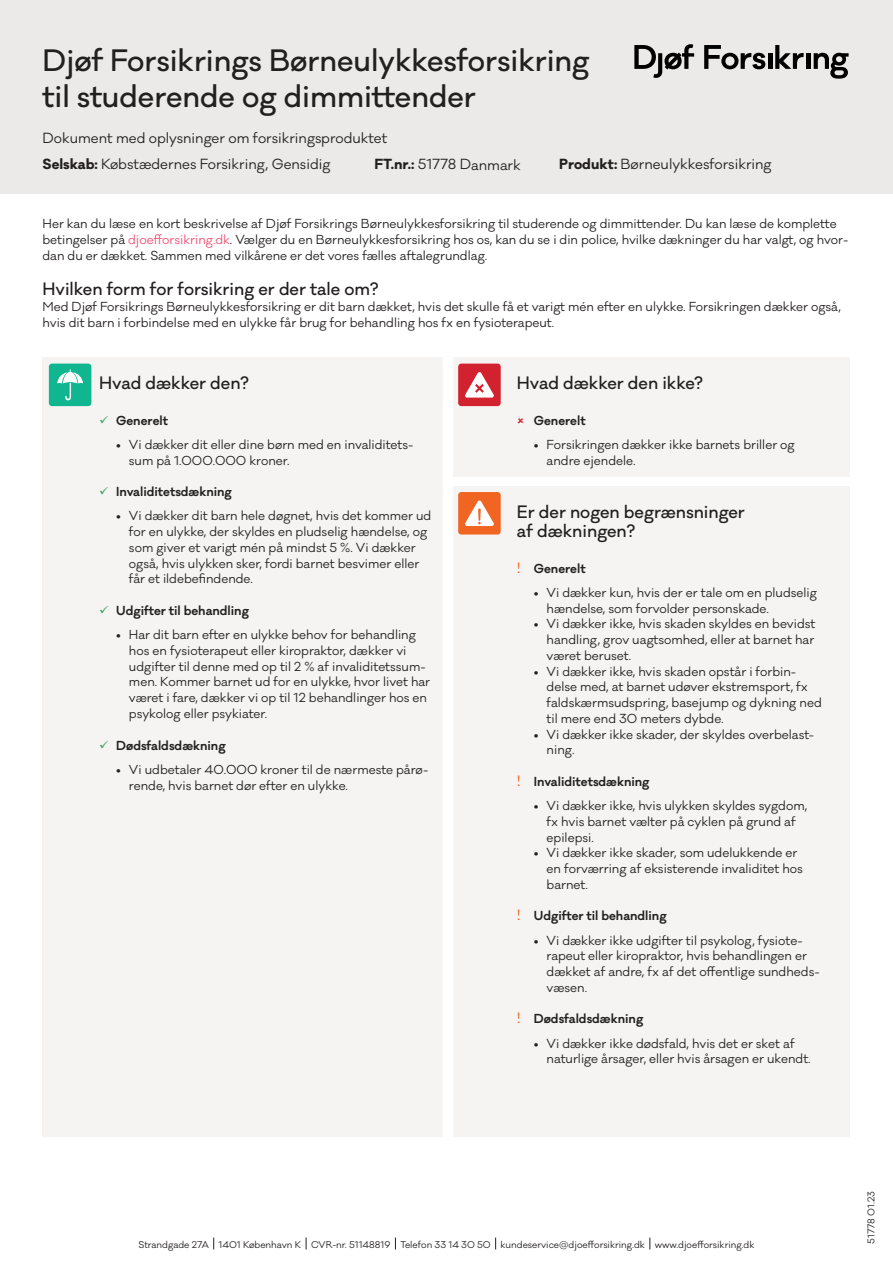
<style>
.page{position:relative;width:893px;height:1263px;background:#fff}
.page>*{position:absolute;margin:0;border:0;box-sizing:border-box;transform-origin:0 0}
.t1{font:500 28.5px/36px "Galano Classic";color:#231f20}
.Mellemrubrik{font:500 16.5px "Galano Classic";color:#231f20}
.t2{font:13.5px "Galano Classic";color:#231f20}
.Brødtekst{font:12px/15.8px "Galano Classic";color:#231f20}
.t3{font:600 12px "Galano Classic";color:#231f20}
.t4{font:9px "Galano Classic";color:#231f20}
.s1{font-weight:700}
.s2{color:#f05174}
.s3{font-family:"Brandon Text";font-weight:400;font-size:15px;color:#ef6622}
</style>
<div class="page">
<div style="left:0;top:0;width:893px;height:193px;background:#eceae8"></div>
<svg style="left:704px;top:45px;width:61px;height:24px"></svg>
<hr style="left:768px;top:53px;width:4px;height:16px;background:#000">
<hr style="left:806px;top:53px;width:4px;height:16px;background:#000">
<svg style="left:814px;top:53px;width:35px;height:26px"></svg>
<svg style="left:775px;top:45px;width:29px;height:24px"></svg>
<svg style="left:634px;top:44px;width:60px;height:34px"></svg>
<svg style="left:213px;top:1237px;width:1px;height:12px"></svg>
<svg style="left:306px;top:1237px;width:1px;height:12px"></svg>
<svg style="left:395px;top:1237px;width:1px;height:12px"></svg>
<svg style="left:495px;top:1237px;width:1px;height:12px"></svg>
<svg style="left:649px;top:1237px;width:1px;height:12px"></svg>
<div style="left:43px;top:357px;width:400px;height:779px;background:#f5f4f3"></div>
<div style="left:453px;top:357px;width:396px;height:119px;background:#f5f4f3"></div>
<div style="left:49px;top:364px;width:42px;height:42px;background:#0fb68f;border-radius:3px"></div>
<svg style="left:57px;top:369px;width:26px;height:31px"></svg>
<div style="left:458px;top:364px;width:43px;height:42px;background:#d2222f;border-radius:3px"></div>
<svg style="left:465px;top:372px;width:29px;height:26px"></svg>
<div style="left:453px;top:486px;width:396px;height:650px;background:#f5f4f3"></div>
<div style="left:458px;top:492px;width:43px;height:42px;background:#f16522;border-radius:3px"></div>
<svg style="left:465px;top:500px;width:29px;height:26px"></svg>
<h1 class="t1" style="left:43px;top:43px;width:548px">Djøf Forsikrings Børneulykkesforsikring til studerende og dimmittender</h1>
<p class="t2" style="left:43px;top:129px;width:346px">Dokument med oplysninger om forsikringsproduktet</p>
<p class="t2" style="left:43px;top:155px;width:289px"><span class="s1">Selskab:</span> Købstædernes Forsikring, Gensidig</p>
<p class="t2" style="left:375px;top:156px;width:148px"><span class="s1">FT.nr.:</span> 51778 Danmark</p>
<p class="t2" style="left:559px;top:155px;width:214px"><span class="s1">Produkt:</span> Børneulykkesforsikring</p>
<p class="Brødtekst" style="left:43px;top:216px;width:807px">Her kan du læse en kort beskrivelse af Djøf Forsikrings Børneulykkesforsikring til studerende og dimmittender. Du kan læse de komplette betingelser på <span class="s2">djoefforsikring.dk</span>. Vælger du en Børneulykkesforsikring hos os, kan du se i din police, hvilke dækninger du har valgt, og hvor&shy;dan du er dækket. Sammen med vilkårene er det vores fælles aftalegrundlag.</p>
<p class="Mellemrubrik" style="left:43px;top:278px;width:338px">Hvilken form for forsikring er der tale om?</p>
<p class="Brødtekst" style="left:43px;top:299px;width:800px">Med Djøf Forsikrings Børneulykkesforsikring er dit barn dækket, hvis det skulle få et varigt mén efter en ulykke. Forsikringen dækker også, hvis dit barn i forbindelse med en ulykke får brug for behandling hos fx en fysioterapeut.</p>
<p class="Mellemrubrik" style="left:99px;top:372px;width:151px">Hvad dækker den?</p>
<p class="t3" style="left:116px;top:412px;width:53px">Generelt</p>
<p class="Brødtekst" style="left:129px;top:437px;width:286px;text-indent:-13px">• Vi dækker dit eller dine børn med en invaliditets&shy;sum på 1.000.000 kroner.</p>
<p class="t3" style="left:116px;top:484px;width:117px">Invaliditetsdækning</p>
<p class="Brødtekst" style="left:129px;top:508px;width:304px;text-indent:-13px">• Vi dækker dit barn hele døgnet, hvis det kommer ud for en ulykke, der skyldes en pludselig hændelse, og som giver et varigt mén på mindst 5 %. Vi dækker også, hvis ulykken sker, fordi barnet besvimer eller får et ildebefindende.</p>
<p class="t3" style="left:116px;top:602px;width:134px">Udgifter til behandling</p>
<p class="Brødtekst" style="left:129px;top:627px;width:303px;text-indent:-13px">• Har dit barn efter en ulykke behov for behandling hos en fysioterapeut eller kiropraktor, dækker vi udgifter til denne med op til 2 % af invaliditetssum&shy;men. Kommer barnet ud for en ulykke, hvor livet har været i fare, dækker vi op til 12 behandlinger hos en psykolog eller psykiater.</p>
<p class="t3" style="left:116px;top:737px;width:111px">Dødsfaldsdækning</p>
<p class="Brødtekst" style="left:129px;top:762px;width:301px;text-indent:-13px">• Vi udbetaler 40.000 kroner til de nærmeste pårø&shy;rende, hvis barnet dør efter en ulykke.</p>
<p class="Mellemrubrik" style="left:517px;top:372px;width:188px">Hvad dækker den ikke?</p>
<p class="t3" style="left:534px;top:412px;width:53px">Generelt</p>
<p class="Brødtekst" style="left:547px;top:437px;width:250px;text-indent:-13px">• Forsikringen dækker ikke barnets briller og andre ejendele.</p>
<p class="Mellemrubrik" style="left:517px;top:501px;width:230px">Er der nogen begrænsninger</p>
<p class="Mellemrubrik" style="left:517px;top:520px;width:120px">af dækningen?</p>
<p class="t3" style="left:517px;top:560px;width:70px"><span class="s3">!</span> Generelt</p>
<p class="Brødtekst" style="left:547px;top:585px;width:272px;text-indent:-13px">• Vi dækker kun, hvis der er tale om en pludselig hændelse, som forvolder personskade.</p>
<p class="Brødtekst" style="left:547px;top:616px;width:270px;text-align:justify;text-indent:-13px">• Vi dækker ikke, hvis skaden skyldes en bevidst handling, grov uagtsomhed, eller at barnet har været beruset.</p>
<p class="Brødtekst" style="left:547px;top:663px;width:277px;text-indent:-13px">• Vi dækker ikke, hvis skaden opstår i forbin&shy;delse med, at barnet udøver ekstremsport, fx faldskærmsudspring, basejump og dykning ned til mere end 30 meters dybde.</p>
<p class="Brødtekst" style="left:547px;top:726px;width:269px;text-indent:-13px">• Vi dækker ikke skader, der skyldes overbelast&shy;ning.</p>
<p class="t3" style="left:517px;top:773px;width:134px"><span class="s3">!</span> Invaliditetsdækning</p>
<p class="Brødtekst" style="left:547px;top:798px;width:262px;text-indent:-13px">• Vi dækker ikke, hvis ulykken skyldes sygdom, fx hvis barnet vælter på cyklen på grund af epilepsi.</p>
<p class="Brødtekst" style="left:547px;top:845px;width:258px;text-indent:-13px">• Vi dækker ikke skader, som udelukkende er en forværring af eksisterende invaliditet hos barnet.</p>
<p class="t3" style="left:517px;top:908px;width:151px"><span class="s3">!</span> Udgifter til behandling</p>
<p class="Brødtekst" style="left:547px;top:932px;width:275px;text-indent:-13px">• Vi dækker ikke udgifter til psykolog, fysiote&shy;rapeut eller kiropraktor, hvis behandlingen er dækket af andre, fx af det offentlige sundheds&shy;væsen.</p>
<p class="t3" style="left:517px;top:1011px;width:128px"><span class="s3">!</span> Dødsfaldsdækning</p>
<p class="Brødtekst" style="left:547px;top:1035px;width:266px;text-indent:-13px">• Vi dækker ikke dødsfald, hvis det er sket af naturlige årsager, eller hvis årsagen er ukendt.</p>
<p class="t4" style="left:138px;top:1239px;width:618px">Strandgade 27A 1401 København K CVR-nr. 51148819 Telefon 33 14 30 50 kundeservice@djoefforsikring.dk www.djoefforsikring.dk</p>
<p class="t4" style="left:865px;top:1244px;width:54px;rotate:-90deg">51778 01.23</p>
</div>
